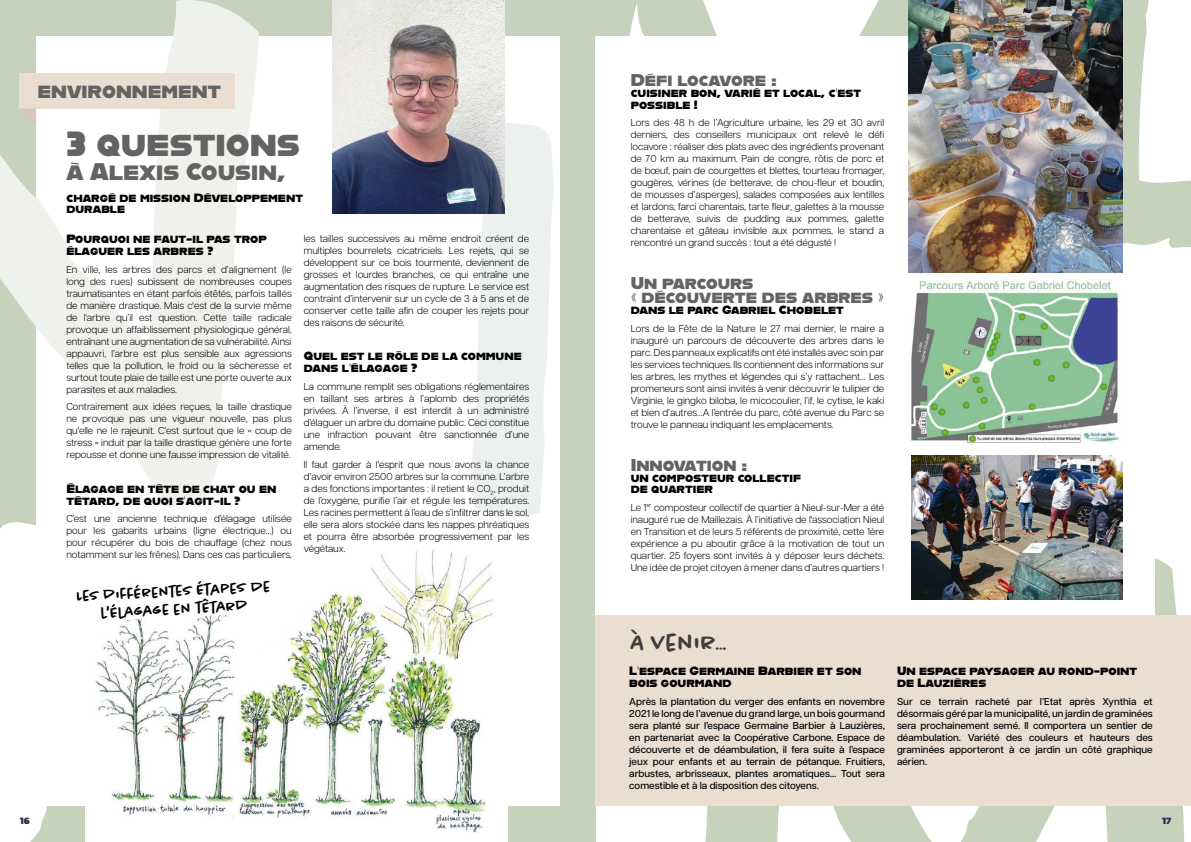
<style>
.page{position:relative;width:1191px;height:842px;background:#fff}
.page>*{position:absolute;margin:0;border:0;box-sizing:border-box;transform-origin:0 0}
.t1{font:35px "Alfarn";color:#646363}
.t2{font:24px "Alfarn";color:#646363}
.t3{font:500 24px "Chantal";color:#403d3d}
.t4{font:20.4px "Alfarn";color:#646363}
.t5{font:17px/14px "Alfarn";color:#646363}
.t6{font:500 15px/18px "Chantal";color:#000;text-align:center}
.t7{font:12px/12px "Alfarn";color:#000}
.t8{font:300 10px/12px "Articulat CF";color:#000;text-align:justify}
.t9{font:500 10px/12px "Articulat CF";color:#000;text-align:justify}
.t10{font:9px "Alfarn";color:#292d4b}
</style>
<div class="page">
<svg style="left:595px;top:0;width:313px;height:36px"></svg>
<div style="left:0;top:0;width:595px;height:842px;background:#c7d2bc"></div>
<div style="left:36px;top:36px;width:523px;height:770px;background:#fff"></div>
<svg style="left:0;top:0;width:259px;height:507px"></svg>
<svg style="left:471px;top:121px;width:83px;height:396px"></svg>
<div style="left:19px;top:73px;width:216px;height:35px;background:#ebddcf"></div>
<svg style="left:19px;top:108px;width:17px;height:17px"></svg>
<svg style="left:705px;top:558px;width:480px;height:284px;fill:#c7d2bc"></svg>
<div style="left:595px;top:36px;width:560px;height:770px;background:#fff"></div>
<img style="left:332px;top:0;width:172px;height:213px">
<div style="left:85px;top:535px;width:422px;height:307px;background:#fff"></div>
<img style="left:291px;top:549px;width:202px;height:284px">
<img style="left:911px;top:279px;width:209px;height:164px">
<img style="left:911px;top:455px;width:212px;height:145px">
<div style="left:595px;top:615px;width:596px;height:191px;background:#ebddcf"></div>
<svg style="left:1123px;top:0;width:68px;height:248px"></svg>
<img style="left:908px;top:0;width:215px;height:272px">
<svg style="left:0;top:522px;width:291px;height:320px"></svg>
<h3 class="t4" style="left:37px;top:79px;width:185px">environnement</h3>
<h1 class="t1" style="left:66px;top:123px;width:235px">3 questions</h1>
<h2 class="t2" style="left:66px;top:157px;width:221px">à Alexis Cousin,</h2>
<p class="t7" style="left:66px;top:192px;width:238px;line-height:11px">chargé de mission Développement durable</p>
<p class="t7" style="left:66px;top:232px;width:202px">Pourquoi ne faut-il pas trop élaguer les arbres ?</p>
<p class="t8" style="left:66px;top:262px;width:227px">En ville, les arbres des parcs et d’alignement (le long des rues) subissent de nombreuses coupes traumatisantes en étant parfois étêtés, parfois taillés de manière drastique. Mais c'est de la survie même de l'arbre qu’il est question. Cette taille radicale provoque un affaiblissement physiologique général, entraînant une augmentation de sa vulnérabilité. Ainsi appauvri, l’arbre est plus sensible aux agressions telles que la pollution, le froid ou la sécheresse et surtout toute plaie de taille est une porte ouverte aux parasites et aux maladies.</p>
<p class="t8" style="left:66px;top:400px;width:227px">Contrairement aux idées reçues, la taille drastique ne provoque pas une vigueur nouvelle, pas plus qu'elle ne le rajeunit. C'est surtout que le « coup de stress » induit par la taille drastique génère une forte repousse et donne une fausse impression de vitalité.</p>
<p class="t7" style="left:66px;top:482px;width:211px">Élagage en tête de chat ou en têtard, de quoi s’agit-il ?</p>
<p class="t8" style="left:66px;top:512px;width:227px">C’est une ancienne technique d’élagage utilisée pour les gabarits urbains (ligne électrique…) ou pour récupérer du bois de chauffage (chez nous notamment sur les frênes). Dans ces cas particuliers,</p>
<h3 class="t6" style="left:76px;top:587px;width:196px;rotate:-3deg">Les différentes étapes de l'élagage en têtard</h3>
<p class="t8" style="left:304px;top:232px;width:227px">les tailles successives au même endroit créent de multiples bourrelets cicatriciels. Les rejets, qui se développent sur ce bois tourmenté, deviennent de grosses et lourdes branches, ce qui entraîne une augmentation des risques de rupture. Le service est contraint d’intervenir sur un cycle de 3 à 5 ans et de conserver cette taille afin de couper les rejets pour des raisons de sécurité.</p>
<p class="t7" style="left:304px;top:349px;width:219px">Quel est le rôle de la commune dans l’élagage ?</p>
<p class="t8" style="left:304px;top:380px;width:227px">La commune remplit ses obligations réglementaires en taillant ses arbres à l’aplomb des propriétés privées. À l’inverse, il est interdit à un administré d’élaguer un arbre du domaine public. Ceci constitue une infraction pouvant être sanctionnée d’une amende.</p>
<p class="t8" style="left:304px;top:457px;width:227px">Il faut garder à l'esprit que nous avons la chance d’avoir environ 2500 arbres sur la commune. L’arbre a des fonctions importantes : il retient le CO<sub>2</sub>, produit de l’oxygène, purifie l’air et régule les températures.<br>Les racines permettent à l’eau de s’infiltrer dans le sol, elle sera alors stockée dans les nappes phréatiques et pourra être absorbée progressivement par les végétaux.</p>
<p class="t10" style="left:20px;top:816px;width:12px">16</p>
<h3 class="t5" style="left:630px;top:72px;width:148px">Défi locavore :</h3>
<p class="t7" style="left:630px;top:86px;width:232px">cuisiner bon, varié et local, c’est possible !</p>
<p class="t8" style="left:630px;top:116px;width:255px">Lors des 48 h de l’Agriculture urbaine, les 29 et 30 avril derniers, des conseillers municipaux ont relevé le défi locavore : réaliser des plats avec des ingrédients provenant de 70 km au maximum. Pain de congre, rôtis de porc et de bœuf, pain de courgettes et blettes, tourteau fromager, gougères, vérines (de betterave, de chou-fleur et boudin, de mousses d’asperges), salades composées aux lentilles et lardons, farci charentais, tarte fleur, galettes à la mousse de betterave, suivis de pudding aux pommes, galette charentaise et gâteau invisible aux pommes, le stand a rencontré un grand succès : tout a été dégusté !</p>
<h3 class="t5" style="left:630px;top:275px;width:255px">Un parcours<br>« découverte des arbres »</h3>
<p class="t7" style="left:630px;top:303px;width:215px">dans le parc Gabriel Chobelet</p>
<p class="t8" style="left:630px;top:322px;width:255px">Lors de la Fête de la Nature le 27 mai dernier, le maire a inauguré un parcours de découverte des arbres dans le parc. Des panneaux explicatifs ont été installés avec soin par les services techniques. Ils contiennent des informations sur les arbres, les mythes et légendes qui s’y rattachent... Les promeneurs sont ainsi invités à venir découvrir le tulipier de Virginie, le gingko biloba, le micocoulier, l’if, le cytise, le kaki et bien d’autres…A l’entrée du parc, côté avenue du Parc se trouve le panneau indiquant les emplacements.</p>
<h3 class="t5" style="left:630px;top:457px;width:118px">Innovation :</h3>
<p class="t7" style="left:630px;top:472px;width:172px;line-height:11px">un composteur collectif de quartier</p>
<p class="t8" style="left:630px;top:501px;width:255px">Le 1<sup>er</sup> composteur collectif de quartier à Nieul-sur-Mer a été inauguré rue de Maillezais. À l’initiative de l'association Nieul en Transition et de leurs 5 référents de proximité, cette 1ère expérience a pu aboutir grâce à la motivation de tout un quartier. 25 foyers sont invités à y déposer leurs déchets.<br>Une idée de projet citoyen à mener dans d’autres quartiers !</p>
<h2 class="t3" style="left:630px;top:628px;width:99px">À venir…</h2>
<p class="t7" style="left:629px;top:665px;width:234px">L’espace Germaine Barbier et son bois gourmand</p>
<p class="t9" style="left:629px;top:695px;width:257px">Après la plantation du verger des enfants en novembre 2021 le long de l’avenue du grand large, un bois gourmand sera planté sur l’espace Germaine Barbier à Lauzières, en partenariat avec la Coopérative Carbone. Espace de découverte et de déambulation, il fera suite à l’espace jeux pour enfants et au terrain de pétanque. Fruitiers, arbustes, arbrisseaux, plantes aromatiques… Tout sera comestible et à la disposition des citoyens.</p>
<p class="t7" style="left:897px;top:665px;width:242px">Un espace paysager au rond-point de Lauzières</p>
<p class="t9" style="left:897px;top:695px;width:257px">Sur ce terrain racheté par l’Etat après Xynthia et désormais géré par la municipalité, un jardin de graminées sera prochainement semé. Il comportera un sentier de déambulation. Variété des couleurs et hauteurs des graminées apporteront à ce jardin un côté graphique aérien.</p>
<p class="t10" style="left:1162px;top:816px;width:11px">17</p>
</div>
